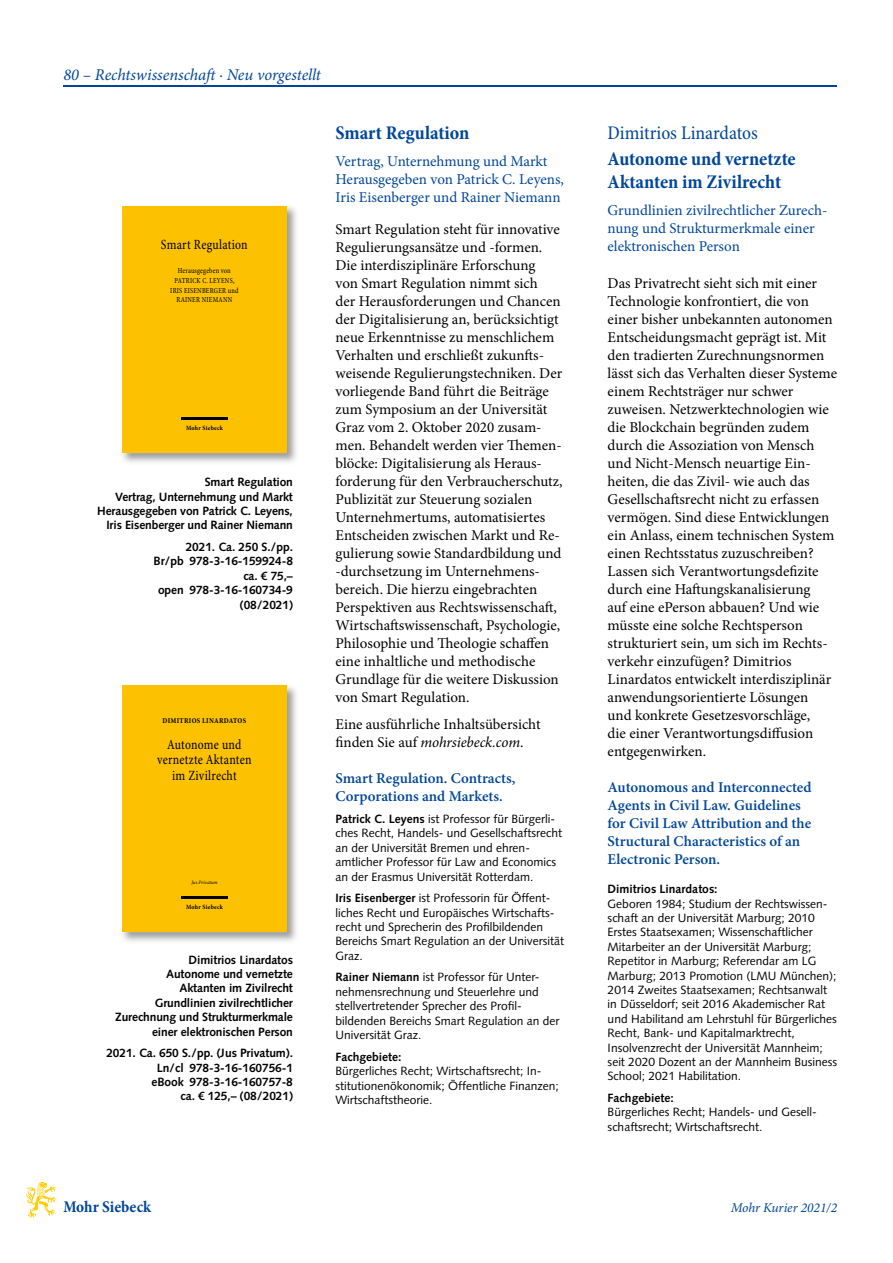
<style>
.page{position:relative;width:893px;height:1263px;background:#fff}
.page>*{position:absolute;margin:0;border:0;box-sizing:border-box;transform-origin:0 0}
.t1{font:700 condensed 19.5px/22.5px "Minion Pro";color:#004699}
.t2{font:condensed 19.5px "Minion Pro";color:#004699}
.t3{font:italic 16.5px "Minion Pro";letter-spacing:-.005em;color:#004699}
.t4{font:700 condensed 16.5px "Minion Pro";color:#004699}
.t5{font:15px/18px "Minion Pro";color:#000}
.t6{font:600 15px/18px "Minion Pro";color:#004699}
.t7{font:15px/18px "Minion Pro";color:#004699}
.t8{font:condensed 14.25px/15.5px "Minion Pro";letter-spacing:.02em;color:#000;text-align:center;scale:.91 1}
.t9{font:italic 13.5px "Minion Pro";letter-spacing:-.005em;color:#004699}
.t10{font:12px/14.4px "Syntax LT Std";color:#000}
.t11{font:700 12px/14.4px "Syntax LT Std";letter-spacing:-.01em;color:#000;text-align:right}
.t12{font:condensed 7.8px/9.6px "Minion Pro";letter-spacing:.03em;color:#000;text-align:center;scale:.91 1}
.t13{font:700 condensed 7.35px "Minion Pro";letter-spacing:.04em;color:#000}
.t14{font:700 6.45px "Minion Pro";letter-spacing:.04em;color:#000;scale:.93 1}
.t15{font:italic 5.1px "Minion Pro";letter-spacing:-.01em;color:#000}
.s1{font-style:italic}
.s2{font-weight:700}
</style>
<div class="page">
<img style="left:26px;top:1182px;width:30px;height:36px">
<hr style="left:63px;top:86px;width:774px;height:1px;background:#004699">
<img style="left:122px;top:686px;width:175px;height:256px">
<div style="left:122px;top:685px;width:165px;height:247px;background:#fcc100"></div>
<hr style="left:181px;top:896px;width:47px;height:3px;background:#000">
<img style="left:122px;top:206px;width:175px;height:257px">
<div style="left:122px;top:206px;width:165px;height:247px;background:#fcc100"></div>
<hr style="left:181px;top:417px;width:47px;height:3px;background:#000">
<p class="t3" style="left:63px;top:63px;width:259px">80 – Rechtswissenschaft · Neu vorgestellt</p>
<p class="t8" style="left:161px;top:237px;width:97px">Smart Regulation</p>
<p class="t12" style="left:170px;top:266px;width:76px">Herausgegeben von<br>PATRICK C. LEYENS,<br>IRIS EISENBERGER und<br>RAINER NIEMANN</p>
<p class="t14" style="left:186px;top:423px;width:41px">Mohr Siebeck</p>
<p class="t11" style="left:97px;top:475px;width:197px">Smart Regulation<br>Vertrag, Unternehmung und Markt<br>Herausgegeben von Patrick C. Leyens,<br>Iris Eisenberger und Rainer Niemann</p>
<p class="t11" style="left:153px;top:540px;width:141px">2021. Ca. 250 S. / pp.<br>Br / pb 978-3-16-159924-8 ca. € 75,–<br>open 978-3-16-160734-9 (08 / 2021)</p>
<p class="t13" style="left:163px;top:716px;width:85px">DIMITRIOS LINARDATOS</p>
<p class="t8" style="left:157px;top:737px;width:105px">Autonome und vernetzte Aktanten im Zivilrecht</p>
<p class="t15" style="left:191px;top:878px;width:28px">Jus Privatum</p>
<p class="t14" style="left:186px;top:902px;width:41px">Mohr Siebeck</p>
<p class="t11" style="left:115px;top:952px;width:179px">Dimitrios Linardatos<br>Autonome und vernetzte<br>Aktanten im Zivilrecht<br>Grundlinien zivilrechtlicher<br>Zurechnung und Strukturmerkmale einer elektronischen Person</p>
<p class="t11" style="left:106px;top:1046px;width:188px">2021. Ca. 650 S. / pp. (Jus Privatum).<br>Ln / cl 978-3-16-160756-1<br>eBook 978-3-16-160757-8<br>ca. € 125,– (08 / 2021)</p>
<h1 class="t1" style="left:335px;top:121px;width:136px">Smart Regulation</h1>
<p class="t7" style="left:335px;top:152px;width:230px">Vertrag, Unternehmung und Markt<br>Herausgegeben von Patrick C. Leyens,<br>Iris Eisenberger und Rainer Niemann</p>
<p class="t5" style="left:335px;top:221px;width:229px">Smart Regulation steht für innov ative Regulierungsansätze und -formen.<br>Die interdisziplinäre Erforschung<br>von Smart Regulation nimmt sich<br>der Herausforderungen und Chancen der Digitalisierung an, berücksichtigt neue Erkenntnisse zu menschlichem Verhalten und erschließt zukunfts&shy;weisende Regulierungstechniken. Der vorliegende Band führt die Beiträge zum Symposium an der Universität Graz vom 2. Oktober 2020 zusam&shy;men. Behandelt werden vier Themen&shy;blöcke: Digitalisierung als Heraus&shy;forderung für den Verbraucherschutz, Publizität zur Steuerung sozialen Unternehmertums, automatisiertes Entscheiden zwischen Markt und Re&shy;gulierung sowie Standardbildung und -durchsetzung im Unternehmens&shy;bereich. Die hierzu eingebrachten Perspektiven aus Rechtswissenschaft, Wirtschaftswissenschaft, Psychologie, Philosophie und Theologie schaffen eine inhaltliche und methodische Grundlage für die weitere Diskussion von Smart Regulation.</p>
<p class="t5" style="left:335px;top:716px;width:207px">Eine ausführliche Inhaltsübersicht finden Sie auf <span class="s1">mohrsiebeck.com</span>.</p>
<p class="t6" style="left:335px;top:769px;width:181px">Smart Regulation. Contracts,<br>Corporations and Markets.</p>
<p class="t10" style="left:335px;top:812px;width:228px"><span class="s2">Patrick C. Leyens</span> ist Professor für Bürgerli&shy;ches Recht, Handels- und Gesellschaftsrecht an der Universität Bremen und ehren&shy;amtlicher Professor für Law and Economics an der Erasmus Universität Rotterdam.</p>
<p class="t10" style="left:335px;top:891px;width:230px"><span class="s2">Iris Eisenberger</span> ist Professorin für Öffent&shy;liches Recht und Europäisches Wirtschafts&shy;recht und Sprecherin des Profilbildenden Bereichs Smart Regulation an der Universität Graz.</p>
<p class="t10" style="left:335px;top:970px;width:225px"><span class="s2">Rainer Nieman n</span> ist Professor für Unter&shy;nehmensrechnung und Steuerlehre und stellvertretender Sprecher des Profil&shy;bildenden Bereichs Smart Regulation an der Universität Graz.</p>
<p class="t11" style="left:335px;top:1049px;width:68px">Fachgebiete:</p>
<p class="t10" style="left:335px;top:1064px;width:225px">Bürgerliches Recht; Wirtschaftsrecht; In&shy;stitutionenökonomik; Öffentliche Finanzen;<br>Wirtschaftstheorie.</p>
<h1 class="t2" style="left:608px;top:121px;width:152px">Dimitrios Linardatos</h1>
<h1 class="t1" style="left:608px;top:148px;width:190px">Autonome und vernetzte<br>Aktanten im Zivilrecht</h1>
<p class="t7" style="left:608px;top:201px;width:221px">Grundlinien zivilrechtlicher Zurech&shy;nung und Strukturmerkmale einer elektronischen Person</p>
<p class="t5" style="left:608px;top:275px;width:231px">Das Privatrecht sieht sich mit einer Technologie konfrontiert, die von einer bisher unbekannten autonomen Entscheidungsmacht geprägt ist. Mit den tradierten Zurechnungsnormen lässt sich das Verhalten dieser Systeme einem Rechtsträger nur schwer zuweisen. Netzwerktechnologien wie die Blockchain begründen zudem durch die Assoziation von Mensch und Nicht-Mensch neuartige Ein&shy;heiten, die das Zivil- wie auch das Gesellschaftsrecht nicht zu erfassen vermögen. Sind diese Entwicklungen ein Anlass, einem technischen System einen Rechtsstatus zuzuschreiben?<br>Lassen sich Veran twortungsdefizite durch eine Haftungskanalisierung<br>auf eine ePerson abbauen? Und wie müsste eine solche Rechtsperson strukturiert sein, um sich im Rechts&shy;verkehr einzufügen? Dimitrios Linardatos entwickelt interdisziplinär anwendungsorientierte Lösungen<br>und konkrete Gesetzesvorschläge,<br>die einer Verantwortungsdiffusion entgegenwirken.</p>
<p class="t6" style="left:608px;top:778px;width:205px">Autonomous and Interconnected<br>Agents in Civil Law. Guidelines for Civil Law Attribution and the<br>Structural Characteristics of an<br>Electronic Person.</p>
<p class="t11" style="left:608px;top:882px;width:111px">Dimitrios Linardatos:</p>
<p class="t10" style="left:608px;top:896px;width:231px">Geboren 1984; Studium der Rechtswissen&shy;schaft an der Universität Marburg; 2010<br>Erstes Staatsexamen; Wissenschaftlicher Mitarbeiter an der Universität Marburg; Repetitor in Marburg; Referendar am LG Marburg; 2013 Promotion (LMU München); 2014 Zweites Staatsexamen; Rechtsanwalt in Düsseldorf; seit 2016 Akademischer Rat und Habilitand am Lehrstuhl für Bürgerliches Recht, Bank- und Kapitalmarktrecht, Insolvenzrecht der Universität Mannheim; seit 2020 Dozent an der Mannheim Business School; 2021 Habilitation.</p>
<p class="t11" style="left:608px;top:1091px;width:68px">Fachgebiete:</p>
<p class="t10" style="left:608px;top:1105px;width:211px">Bürgerliches Recht; Handels- und Gesell&shy;schaftsrecht; Wirtschaftsrecht.</p>
<p class="t4" style="left:63px;top:1195px;width:89px">Mohr Siebeck</p>
<p class="t9" style="left:731px;top:1198px;width:108px">Mohr Kurier 2021/2</p>
</div>
